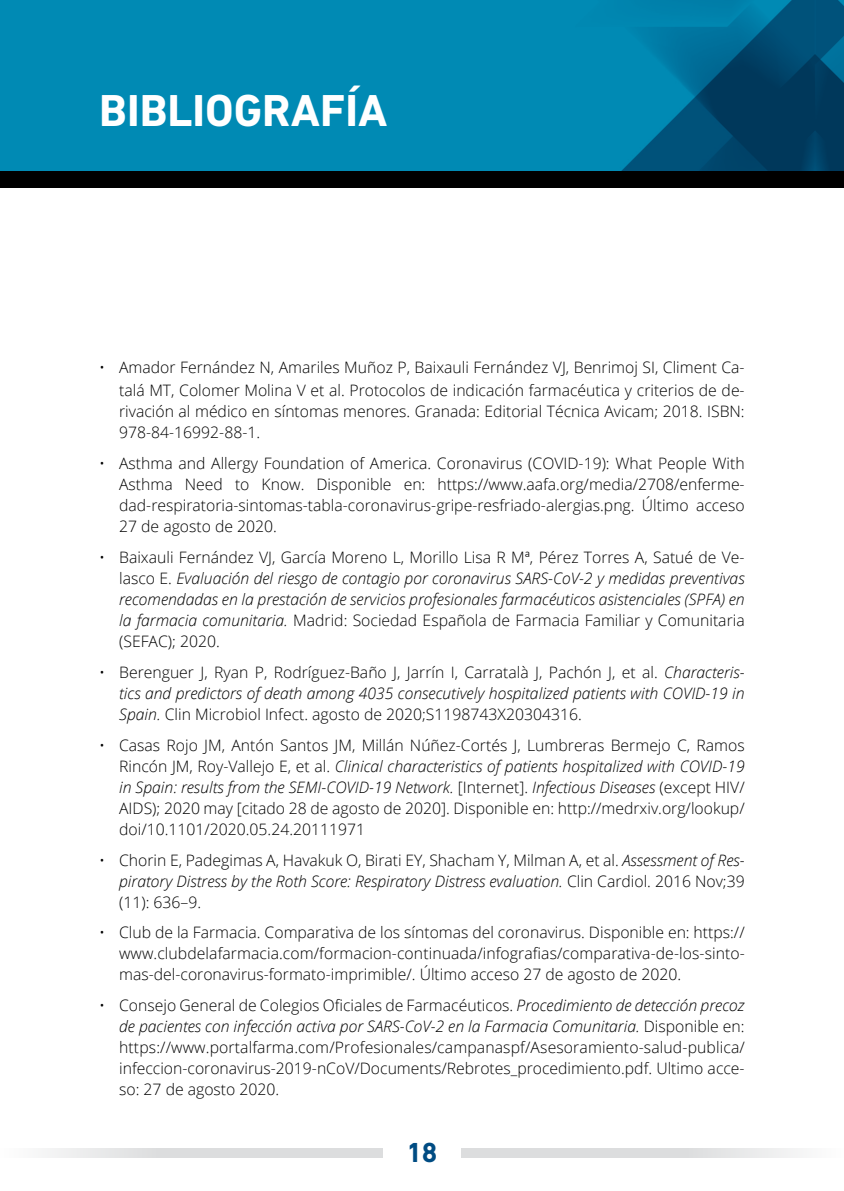
<style>
.page{position:relative;width:844px;height:1191px;background:#fff}
.page>*{position:absolute;margin:0;border:0;box-sizing:border-box;transform-origin:0 0}
.t1{font:700 45.5px "DIN Next LT Pro";color:#fff}
.t2{font:700 28px "DIN Next LT Pro";color:#004c83}
.t3{font:300 15.75px/21px "Open Sans";color:#000;text-align:justify}
.t4{font:italic 300 15.75px/21px "Open Sans";color:#000;text-align:justify}
.s1{font-style:normal}
.s2{font-style:italic}
</style>
<div class="page">
<svg style="left:461px;top:1148px;width:339px;height:9px;background:#e0e1e1"></svg>
<svg style="left:45px;top:1148px;width:337px;height:9px;background:#e0e1e1"></svg>
<div style="left:0;top:0;width:843px;height:171px;background:#008ab4"></div>
<img style="left:621px;top:0;width:222px;height:171px">
<div style="left:0;top:172px;width:843px;height:16px;background:#000"></div>
<h1 class="t1" style="left:99px;top:84px;width:289px">BIBLIOGRAFÍA</h1>
<p class="t3" style="left:99px;top:355px;width:646px;line-height:22.8px;text-align:right">• Amador Fernández N, Amariles Muñoz P, Baixauli Fernández VJ, Benrimoj SI, Climent Ca&shy;talá MT, Colomer Molina V et al. Protocolos de indicación farmacéutica y criterios de de-</p>
<p class="t3" style="left:119px;top:400px;width:627px">rivación al médico en síntomas menores. Granada: Editorial Técnica Avicam; 2018. ISBN:<br>978-84-16992-88-1.</p>
<p class="t3" style="left:119px;top:452px;width:627px;text-indent:-20px">• Asthma and Allergy Foundation of America. Coronavirus (COVID-19): What People With Asthma Need to Know. Disponible en: https://www.aafa.org/media/2708/enferme&shy;dad-respiratoria-sintomas-tabla-coronavirus-gripe-resfriado-alergias.png. Último acceso 27 de agosto de 2020.</p>
<p class="t4" style="left:119px;top:546px;width:627px;text-indent:-20px"><span class="s1">• Baixauli Fernández VJ, García Moreno L, Morillo Lisa R Mª, Pérez Torres A, Satué de Ve&shy;lasco E.</span> Evaluación del riesgo de contagio por coronavirus SARS-CoV-2 y medidas preventivas recomendadas en la prestación de servicios profesionales farmacéuticos asistenciales (SPFA) en la farmacia comunitaria. <span class="s1">Madrid: Sociedad Española de Farmacia Familiar y Comunitaria (SEFAC); 2020.</span></p>
<p class="t3" style="left:119px;top:661px;width:627px;text-indent:-20px">• Berenguer J, Ryan P, Rodríguez-Baño J, Jarrín I, Carratalà J, Pachón J, et al. <span class="s2">Characteris&shy;tics and predictors of death among 4035 consecutively hospitalized patients with COVID-19 in Spain.</span> Clin Microbiol Infect. agosto de 2020;S1198743X20304316.</p>
<p class="t3" style="left:119px;top:734px;width:627px;text-indent:-20px">• Casas Rojo JM, Antón Santos JM, Millán Núñez-Cortés J, Lumbreras Bermejo C, Ramos Rincón JM, Roy-Vallejo E, et al. <span class="s2">Clinical characteristics of patients hospitalized with COVID-19 in Spain: results from the SEMI-COVID-19 Network.</span> [Internet]. <span class="s2">Infectious Diseases</span> (except HIV/ AIDS); 2020 may [citado 28 de agosto de 2020]. Disponible en: http://medrxiv.org/lookup/ doi/10.1101/2020.05.24.20111971</p>
<p class="t3" style="left:119px;top:849px;width:627px;text-indent:-20px">• Chorin E, Padegimas A, Havakuk O, Birati EY, Shacham Y, Milman A, et al. <span class="s2">Assessment of Res&shy;piratory Distress by the Roth Score: Respiratory Distress evaluation.</span> Clin Cardiol. 2016 Nov;39 (11): 636–9.</p>
<p class="t3" style="left:119px;top:921px;width:627px;text-indent:-20px">• Club de la Farmacia. Comparativa de los síntomas del coronavirus. Disponible en: https:// www.clubdelafarmacia.com/formacion-continuada/infografias/comparativa-de-los-sinto&shy;mas-del-coronavirus-formato-imprimible/. Último acceso 27 de agosto de 2020.</p>
<p class="t3" style="left:119px;top:994px;width:627px;text-indent:-20px">• Consejo General de Colegios Oficiales de Farmacéuticos. <span class="s2">Procedimiento de detección precoz de pacientes con infección activa por SARS-CoV-2 en la Farmacia Comunitaria.</span> Disponible en: https://www.portalfarma.com/Profesionales/campanaspf/Asesoramiento-salud-publica/ infeccion-coronavirus-2019-nCoV/Documents/Rebrotes_procedimiento.pdf. Ultimo acce&shy;so: 27 de agosto 2020.</p>
<h2 class="t2" style="left:406px;top:1136px;width:33px">18</h2>
</div>
